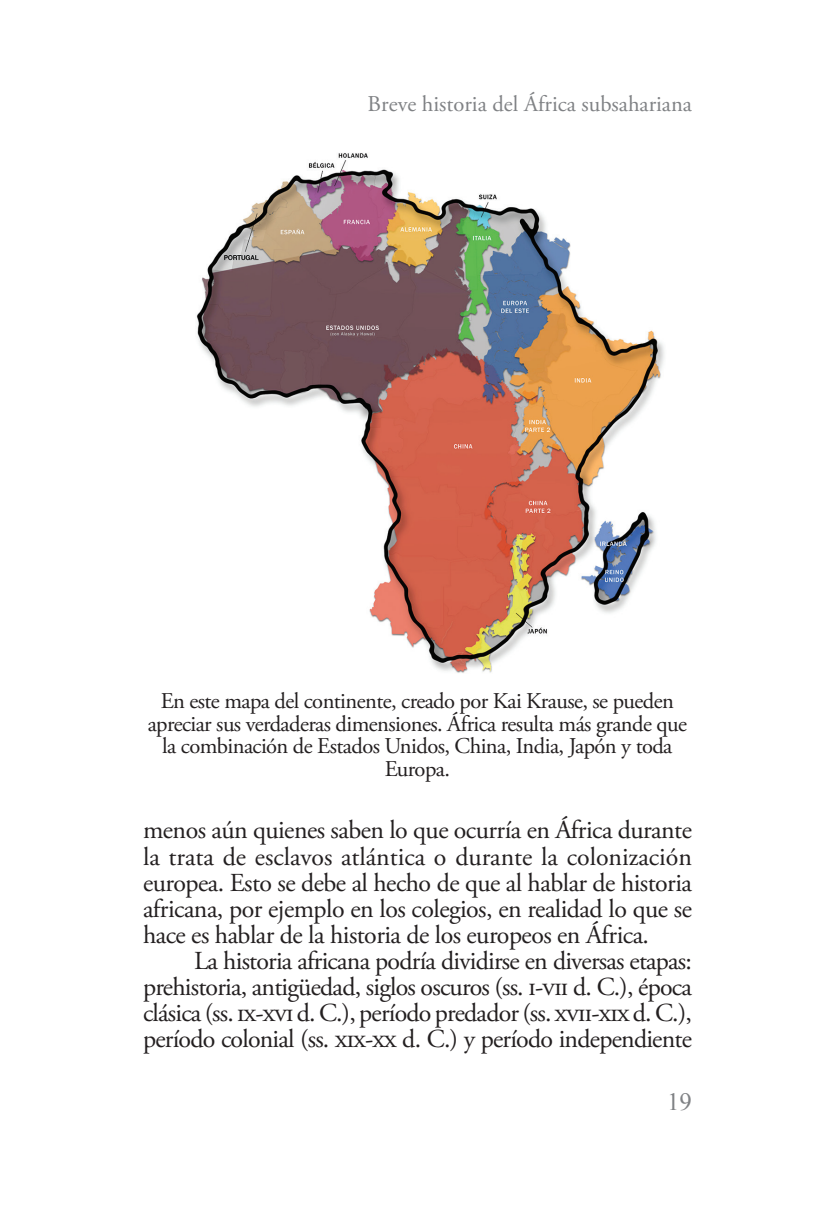
<style>
.page{position:relative;width:835px;height:1218px;background:#fff}
.page>*{position:absolute;margin:0;border:0;box-sizing:border-box;transform-origin:0 0}
.t1{font:25.88px/26.1px "Adobe Garamond Pro";letter-spacing:-.03em;color:#231f20;text-align:justify}
.t2{font:24.75px "Times New Roman";color:#808285}
.t3{font:22.5px/22.5px "Adobe Garamond Pro";letter-spacing:-.03em;color:#231f20;text-align:center}
.t4{font:22.5px "Adobe Garamond Pro";color:#808285}
</style>
<div class="page">
<img style="left:196px;top:153px;width:468px;height:520px">
<p class="t4" style="left:367px;top:90px;width:326px">Breve historia del África subsahariana</p>
<p class="t3" style="left:148px;top:690px;width:540px">En este mapa del continente, creado por Kai Krause, se pueden apreciar sus verdaderas dimensiones. África resulta más grande que la combinación de Estados Unidos, China, India, Japón y toda Europa.</p>
<p class="t1" style="left:143px;top:817px;width:550px">menos aún quienes saben lo que ocurría en África durante la trata de esclavos atlántica o durante la colonización europea. Esto se debe al hecho de que al hablar de historia africana, por ejemplo en los colegios, en realidad lo que se hace es hablar de la historia de los europeos en África.</p>
<p class="t1" style="left:143px;top:948px;width:550px;text-indent:51px">La historia africana podría dividirse en diversas etapas: prehistoria, antigüedad, siglos oscuros (ss. i-vii d. C.), época clásica (ss. ix-xvi d. C.), período predador (ss. xvii-xix d. C.), período colonial (ss. xix-xx d. C.) y período independiente</p>
<p class="t2" style="left:667px;top:1085px;width:26px">19</p>
</div>
